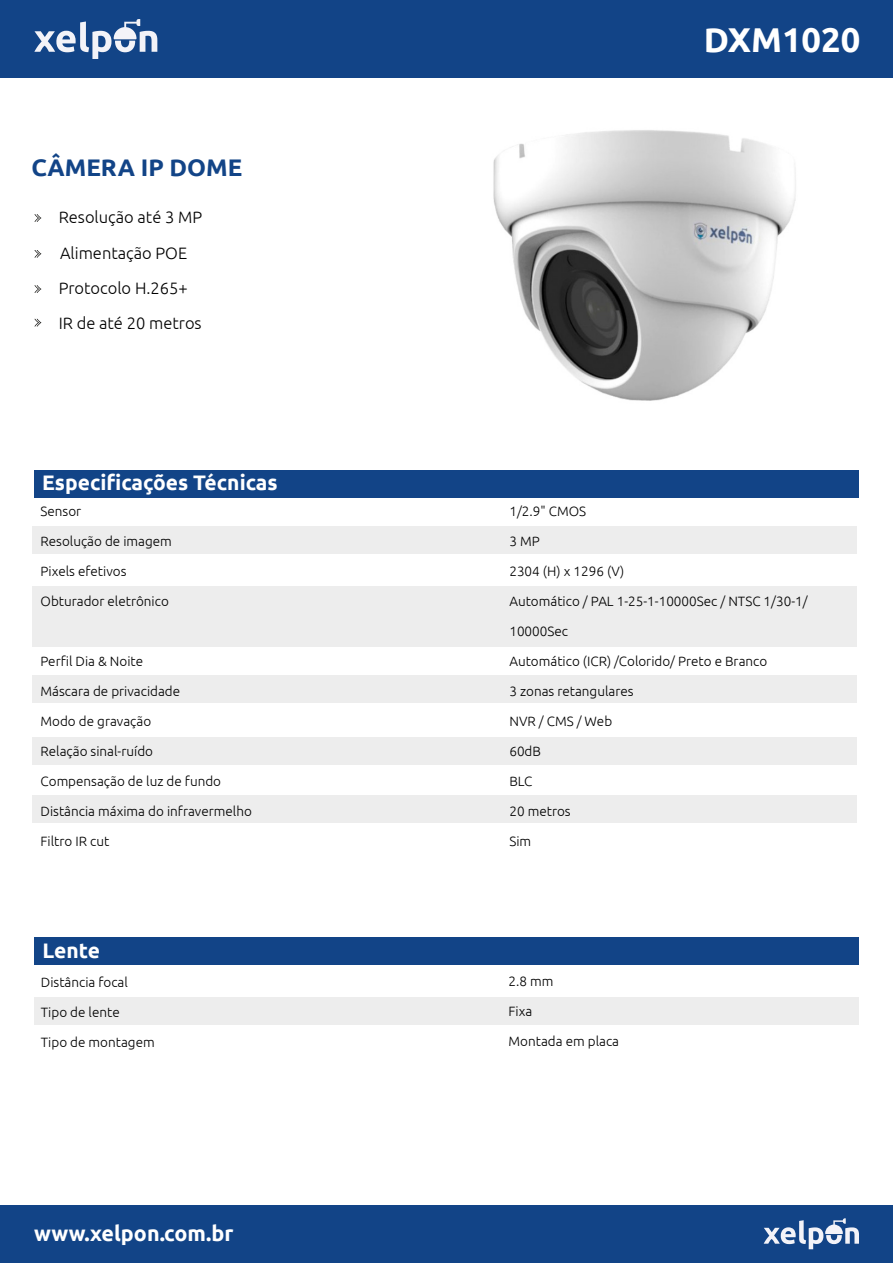
<style>
.page{position:relative;width:893px;height:1263px;background:#fff}
.page>*{position:absolute;margin:0;border:0;box-sizing:border-box;transform-origin:0 0}
.t1{font:700 34.5px "Ubuntu";color:#fff}
.t2{font:700 24px "Ubuntu";color:#124487}
.t3{font:700 21.45px "Ubuntu";color:#fff}
.t4{font:700 21px "Ubuntu";color:#fff}
.t5{font:300 16.5px/35.4px "Ubuntu";color:#000}
.t6{font:300 13.5px "Ubuntu";color:#000}
</style>
<div class="page">
<div style="left:0;top:1206px;width:893px;height:57px;background:#124487"></div>
<svg style="left:764px;top:1218px;width:95px;height:31px"></svg>
<div style="left:34px;top:470px;width:825px;height:27px;background:#124487"></div>
<div style="left:34px;top:937px;width:825px;height:28px;background:#124487"></div>
<div style="left:33px;top:526px;width:824px;height:27px;background:#ededed"></div>
<div style="left:33px;top:675px;width:824px;height:28px;background:#ededed"></div>
<div style="left:33px;top:737px;width:824px;height:28px;background:#ededed"></div>
<div style="left:33px;top:795px;width:824px;height:28px;background:#ededed"></div>
<div style="left:33px;top:586px;width:824px;height:60px;background:#ededed"></div>
<div style="left:34px;top:997px;width:825px;height:27px;background:#ededed"></div>
<div style="left:0;top:0;width:893px;height:78px;background:#124487"></div>
<svg style="left:34px;top:19px;width:123px;height:40px"></svg>
<svg style="left:34px;top:319px;width:8px;height:7px"></svg>
<svg style="left:34px;top:285px;width:8px;height:8px"></svg>
<svg style="left:34px;top:250px;width:8px;height:8px"></svg>
<svg style="left:34px;top:214px;width:8px;height:8px"></svg>
<img style="left:493px;top:130px;width:303px;height:271px">
<h2 class="t2" style="left:31px;top:152px;width:212px">CÂMERA IP DOME</h2>
<p class="t5" style="left:59px;top:199px;width:145px">Resolução até 3 MP<br>Alimentação POE<br>Protocolo H.265+<br>IR de até 20 metros</p>
<h3 class="t4" style="left:42px;top:469px;width:237px">Especificações Técnicas</h3>
<p class="t6" style="left:41px;top:503px;width:42px">Sensor</p>
<p class="t6" style="left:41px;top:533px;width:133px">Resolução de imagem</p>
<p class="t6" style="left:41px;top:563px;width:87px">Pixels efetivos</p>
<p class="t6" style="left:41px;top:593px;width:130px">Obturador eletrônico</p>
<p class="t6" style="left:41px;top:653px;width:104px">Perfil Dia &amp; Noite</p>
<p class="t6" style="left:41px;top:683px;width:141px">Máscara de privacidade</p>
<p class="t6" style="left:41px;top:713px;width:112px">Modo de gravação</p>
<p class="t6" style="left:41px;top:743px;width:114px">Relação sinal-ruído</p>
<p class="t6" style="left:41px;top:773px;width:182px">Compensação de luz de fundo</p>
<p class="t6" style="left:41px;top:803px;width:213px">Distância máxima do infravermelho</p>
<p class="t6" style="left:41px;top:833px;width:70px">Filtro IR cut</p>
<h3 class="t4" style="left:42px;top:938px;width:59px">Lente</h3>
<p class="t6" style="left:41px;top:974px;width:89px">Distância focal</p>
<p class="t6" style="left:41px;top:1004px;width:80px">Tipo de lente</p>
<p class="t6" style="left:41px;top:1034px;width:115px">Tipo de montagem</p>
<h3 class="t3" style="left:34px;top:1220px;width:201px">www.xelpon.com.br</h3>
<h1 class="t1" style="left:704px;top:19px;width:158px">DXM1020</h1>
<p class="t6" style="left:509px;top:503px;width:78px">1/2.9" CMOS</p>
<p class="t6" style="left:509px;top:533px;width:32px">3 MP</p>
<p class="t6" style="left:509px;top:563px;width:116px">2304 (H) x 1296 (V)</p>
<p class="t6" style="left:509px;top:593px;width:300px">Automático / PAL 1-25-1-10000Sec / NTSC 1/30-1/</p>
<p class="t6" style="left:509px;top:623px;width:60px">10000Sec</p>
<p class="t6" style="left:509px;top:653px;width:259px">Automático (ICR) /Colorido/ Preto e Branco</p>
<p class="t6" style="left:509px;top:683px;width:126px">3 zonas retangulares</p>
<p class="t6" style="left:509px;top:713px;width:104px">NVR / CMS / Web</p>
<p class="t6" style="left:509px;top:743px;width:33px">60dB</p>
<p class="t6" style="left:509px;top:773px;width:25px">BLC</p>
<p class="t6" style="left:509px;top:803px;width:63px">20 metros</p>
<p class="t6" style="left:509px;top:833px;width:23px">Sim</p>
<p class="t6" style="left:509px;top:973px;width:46px">2.8 mm</p>
<p class="t6" style="left:509px;top:1003px;width:25px">Fixa</p>
<p class="t6" style="left:509px;top:1033px;width:112px">Montada em placa</p>
</div>
